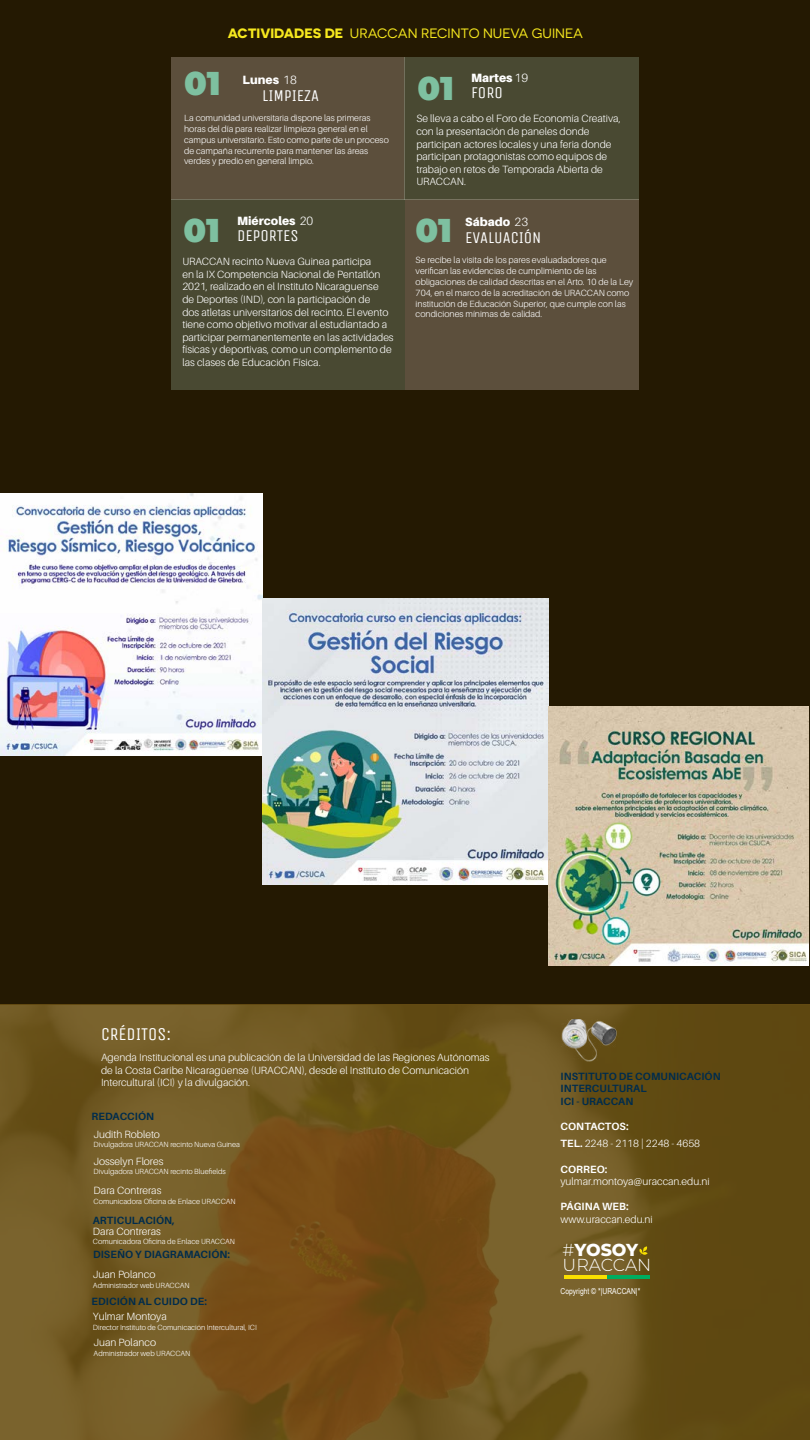
<style>
.page{position:relative;width:810px;height:1440px;background:#fff}
.page>*{position:absolute;margin:0;border:0;box-sizing:border-box;transform-origin:0 0}
.t1{font:900 33px "Montserrat Alternates";color:#7ec0a0}
.t2{font:18px "Unica One";color:#fff}
.t3{font:300 17.33px/15.1px "Montserrat";letter-spacing:-.005em;color:#fff}
.t4{font:16.5px "Unica One";color:#fff}
.t5{font:13.58px "Novecentosanswide";color:#f6e81e}
.t6{font:900 12px "Aileron";color:#fff}
.t7{font:300 10.5px/12.6px "Aileron";color:#fff}
.t8{font:700 10.5px/12.6px "Aileron";letter-spacing:.01em;color:#002c4c}
.t9{font:700 10.5px "Aileron";letter-spacing:.01em;color:#fff}
.t10{font:300 9px/10.8px "Aileron";color:#fff}
.t11{font:8.25px "Arial Narrow";color:#fff}
.t12{font:300 7.5px "Aileron";color:#fff}
.s1{font-weight:700}
.s2{font-weight:300}
.s3{font-family:"Montserrat Alternates";font-weight:900;font-size:33px;color:#7ec0a0}
.s4{font-weight:800}
</style>
<div class="page">
<div style="left:0;top:0;width:810px;height:1004px;background:#241902"></div>
<svg style="left:0;top:1004px;width:810px;height:436px;background:#6e531c"></svg>
<img style="left:560px;top:1020px;width:59px;height:42px">
<hr style="left:565px;top:1275px;width:42px;height:3px;background:#fae000">
<hr style="left:607px;top:1275px;width:42px;height:3px;background:#00ae60">
<svg style="left:639px;top:1246px;width:9px;height:9px"></svg>
<div style="left:171px;top:57px;width:234px;height:143px;background:#5c4f3c"></div>
<div style="left:405px;top:57px;width:234px;height:143px;background:#494932"></div>
<div style="left:405px;top:199px;width:234px;height:191px;background:#5c4f3c"></div>
<div style="left:171px;top:200px;width:234px;height:190px;background:#494932"></div>
<img style="left:0;top:494px;width:262px;height:262px">
<img style="left:262px;top:598px;width:287px;height:287px">
<img style="left:549px;top:706px;width:259px;height:260px">
<p class="t5" style="left:228px;top:26px;width:357px"><span class="s1">ACTIVIDADES DE</span> URACCAN RECINTO NUEVA GUINEA</p>
<h1 class="t1" style="left:184px;top:59px;width:38px">01</h1>
<h1 class="t1" style="left:418px;top:63px;width:38px">01</h1>
<p class="t6" style="left:243px;top:73px;width:56px">Lunes <span class="s2">18</span></p>
<p class="t6" style="left:471px;top:71px;width:59px">Martes <span class="s2">19</span></p>
<h3 class="t4" style="left:262px;top:86px;width:58px">LIMPIEZA</h3>
<h3 class="t4" style="left:471px;top:83px;width:33px">FORO</h3>
<p class="t10" style="left:184px;top:113px;width:206px">La comunidad universitaria dispone las primeras horas del día para realizar limpieza general en el campus universitario. Esto como parte de un proceso de campaña recurrente para mantener las áreas verdes y predio en general limpio.</p>
<p class="t7" style="left:416px;top:112px;width:206px">Se lleva a cabo el Foro de Economía Creativa, con la presentación de paneles donde participan actores locales y una feria donde participan protagonistas como equipos de trabajo en retos de Temporada Abierta de URACCAN.</p>
<p class="t6" style="left:237px;top:214px;width:78px">Miércoles <span class="s2">20</span></p>
<h3 class="t4" style="left:184px;top:226px;width:117px"><span class="s3">01</span> DEPORTES</h3>
<h1 class="t1" style="left:416px;top:205px;width:38px">01</h1>
<p class="t6" style="left:465px;top:215px;width:64px">Sábado <span class="s2">23</span></p>
<h3 class="t4" style="left:465px;top:228px;width:78px">EVALUACIÓN</h3>
<p class="t7" style="left:182px;top:255px;width:213px">URACCAN recinto Nueva Guinea participa<br>en la IX Competencia Nacional de Pentatlón 2021, realizado en el Instituto Nicaraguense<br>de Deportes (IND), con la participación de<br>dos atletas universitarios del recinto. El evento tiene como objetivo motivar al estudiantado a participar permanentemente en las actividades físicas y deportivas, como un complemento de las clases de Educación Física.</p>
<p class="t10" style="left:416px;top:255px;width:219px">Se recibe la visita de los pares evaluadadores que verifican las evidencias de cumplimiento de las obligaciones de calidad descritas en el Arto. 10 de la Ley 704, en el marco de la acreditación de URACCAN como institución de Educación Superior, que cumple con las condiciones mínimas de calidad.</p>
<h2 class="t2" style="left:101px;top:1023px;width:72px">CRÉDITOS:</h2>
<p class="t7" style="left:101px;top:1051px;width:390px">Agenda Institucional es una publicación de la Universidad de las Regiones Autónomas de la Costa Caribe Nicaragüense (URACCAN), desde el Instituto de Comunicación<br>Intercultural (ICI) y la divulgación.</p>
<p class="t8" style="left:92px;top:1110px;width:64px">REDACCIÓN</p>
<p class="t7" style="left:94px;top:1128px;width:68px">Judith Robleto</p>
<p class="t12" style="left:94px;top:1141px;width:148px">Divulgadora URACCAN recinto Nueva Guinea</p>
<p class="t7" style="left:94px;top:1156px;width:71px">Josselyn Flores</p>
<p class="t12" style="left:94px;top:1168px;width:134px">Divulgadora URACCAN recinto Bluefields</p>
<p class="t7" style="left:94px;top:1185px;width:69px">Dara Contreras</p>
<p class="t7" style="left:93px;top:1225px;width:69px">Dara Contreras</p>
<p class="t12" style="left:94px;top:1197px;width:144px">Comunicadora Oficina de Enlace URACCAN</p>
<p class="t12" style="left:93px;top:1237px;width:144px">Comunicadora Oficina de Enlace URACCAN</p>
<p class="t8" style="left:93px;top:1214px;width:84px">ARTICULACIÓN,</p>
<p class="t8" style="left:93px;top:1249px;width:139px">DISEÑO Y DIAGRAMACIÓN:</p>
<p class="t7" style="left:93px;top:1268px;width:64px">Juan Polanco</p>
<p class="t12" style="left:93px;top:1281px;width:98px">Administrador web URACCAN</p>
<p class="t8" style="left:92px;top:1295px;width:117px">EDICIÓN AL CUIDO DE:</p>
<p class="t7" style="left:93px;top:1310px;width:75px">Yulmar Montoya</p>
<p class="t12" style="left:93px;top:1323px;width:165px">Director Instituto de Comunicación Intercultural, ICI</p>
<p class="t7" style="left:94px;top:1336px;width:64px">Juan Polanco</p>
<p class="t12" style="left:94px;top:1349px;width:98px">Administrador web URACCAN</p>
<p class="t8" style="left:561px;top:1070px;width:162px">INSTITUTO DE COMUNICACIÓN<br>INTERCULTURAL<br>ICI - URACCAN</p>
<p class="t7" style="left:561px;top:1117px;width:141px;line-height:17.8px"><span class="s1">CONTACTOS:<br>TEL.</span> 2248 - 2118 | 2248 - 4658</p>
<p class="t9" style="left:561px;top:1163px;width:48px">CORREO:</p>
<p class="t7" style="left:560px;top:1175px;width:151px">yulmar.montoya@uraccan.edu.ni</p>
<p class="t9" style="left:561px;top:1201px;width:70px">PÁGINA WEB:</p>
<p class="t7" style="left:560px;top:1213px;width:94px">www.uraccan.edu.ni</p>
<h3 class="t3" style="left:563px;top:1242px;width:90px">#<span class="s4">YOSOY<br></span>URACCAN</h3>
<p class="t11" style="left:560px;top:1285px;width:81px">Copyright © *|URACCAN|*</p>
</div>
